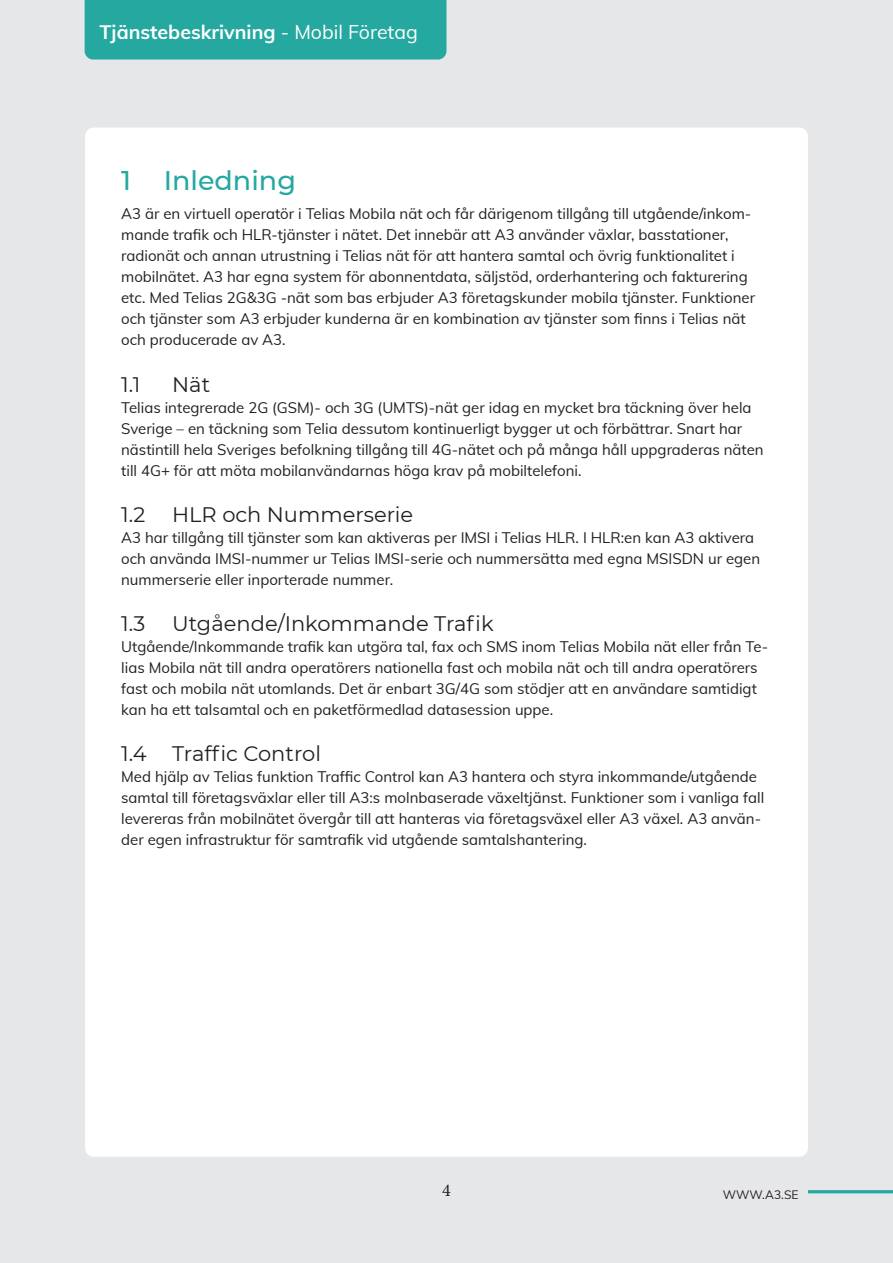
<style>
.page{position:relative;width:893px;height:1263px;background:#e6e7e9}
.page>*{position:absolute;margin:0;border:0;box-sizing:border-box;transform-origin:0 0}
.t1{font:500 27px "Montserrat";color:#24a8a0}
.t2{font:21px "Montserrat";color:#231f20}
.t3{font:700 19.5px "Muli";color:#fff}
.t4{font:18px "Minion Pro";color:#231f20}
.Normal_10_Muli{font:15px/21px "Muli";color:#231f20}
.t5{font:12px "Muli";color:#231f20}
.s1{font-weight:400}
</style>
<div class="page">
<div style="left:85px;top:0;width:361px;height:60px;background:#24a8a0"></div>
<div style="left:85px;top:128px;width:723px;height:1029px;background:#fff;border-radius:9px"></div>
<hr style="left:808px;top:1190px;width:85px;height:3px;background:#24a8a0">
<h3 class="t3" style="left:99px;top:17px;width:320px">Tjänstebeskrivning <span class="s1">- Mobil Företag</span></h3>
<p class="t1" style="left:121px;top:161px;width:176px">1 Inledning</p>
<p class="Normal_10_Muli" style="left:121px;top:203px;width:635px">A3 är en virtuell operatör i Telias Mobila nät och får därigenom tillgång till utgående/inkom&shy;mande trafik och HLR-tjänster i nätet. Det innebär att A3 använder växlar, basstationer, radionät och annan utrustning i Telias nät för att hantera samtal och övrig funktionalitet i mobilnätet. A3 har egna system för abonnentdata, säljstöd, orderhantering och fakturering etc. Med Telias 2G&amp;3G -nät som bas erbjuder A3 företagskunder mobila tjänster. Funktioner och tjänster som A3 erbjuder kunderna är en kombination av tjänster som finns i Telias nät och producerade av A3.</p>
<p class="t2" style="left:121px;top:370px;width:21px">1.1</p>
<p class="t2" style="left:172px;top:370px;width:39px">Nät</p>
<p class="Normal_10_Muli" style="left:121px;top:396px;width:644px">Telias integrerade 2G (GSM)- och 3G (UMTS)-nät ger idag en mycket bra täckning över hela Sverige – en täckning som Telia dessutom kontinuerligt bygger ut och förbättrar. Snart har nästintill hela Sveriges befolkning tillgång till 4G-nätet och på många håll uppgraderas näten till 4G+ för att möta mobilanvändarnas höga krav på mobiltelefoni.</p>
<p class="t2" style="left:121px;top:500px;width:26px">1.2</p>
<p class="t2" style="left:172px;top:500px;width:243px">HLR och Nummerserie</p>
<p class="Normal_10_Muli" style="left:121px;top:526px;width:640px">A3 har tillgång till tjänster som kan aktiveras per IMSI i Telias HLR. I HLR:en kan A3 aktivera och använda IMSI-nummer ur Telias IMSI-serie och nummersätta med egna MSISDN ur egen nummerserie eller inporterade nummer.</p>
<p class="t2" style="left:121px;top:609px;width:26px">1.3</p>
<p class="t2" style="left:172px;top:609px;width:323px">Utgående/Inkommande Trafik</p>
<p class="Normal_10_Muli" style="left:121px;top:635px;width:649px">Utgående/Inkommande trafik kan utgöra tal, fax och SMS inom Telias Mobila nät eller från Te&shy;lias Mobila nät till andra operatörers nationella fast och mobila nät och till andra operatörers fast och mobila nät utomlands. Det är enbart 3G/4G som stödjer att en användare samtidigt kan ha ett talsamtal och en paketförmedlad datasession uppe.</p>
<p class="t2" style="left:121px;top:739px;width:201px">1.4 Traffic Control</p>
<p class="Normal_10_Muli" style="left:121px;top:766px;width:645px">Med hjälp av Telias funktion Traffic Control kan A3 hantera och styra inkommande/utgående samtal till företagsväxlar eller till A3:s molnbaserade växeltjänst. Funktioner som i vanliga fall levereras från mobilnätet övergår till att hanteras via företagsväxel eller A3 växel. A3 använ&shy;der egen infrastruktur för samtrafik vid utgående samtalshantering.</p>
<p class="t4" style="left:442px;top:1178px;width:10px">4</p>
<p class="t5" style="left:723px;top:1186px;width:77px">WWW.A3.SE</p>
</div>
